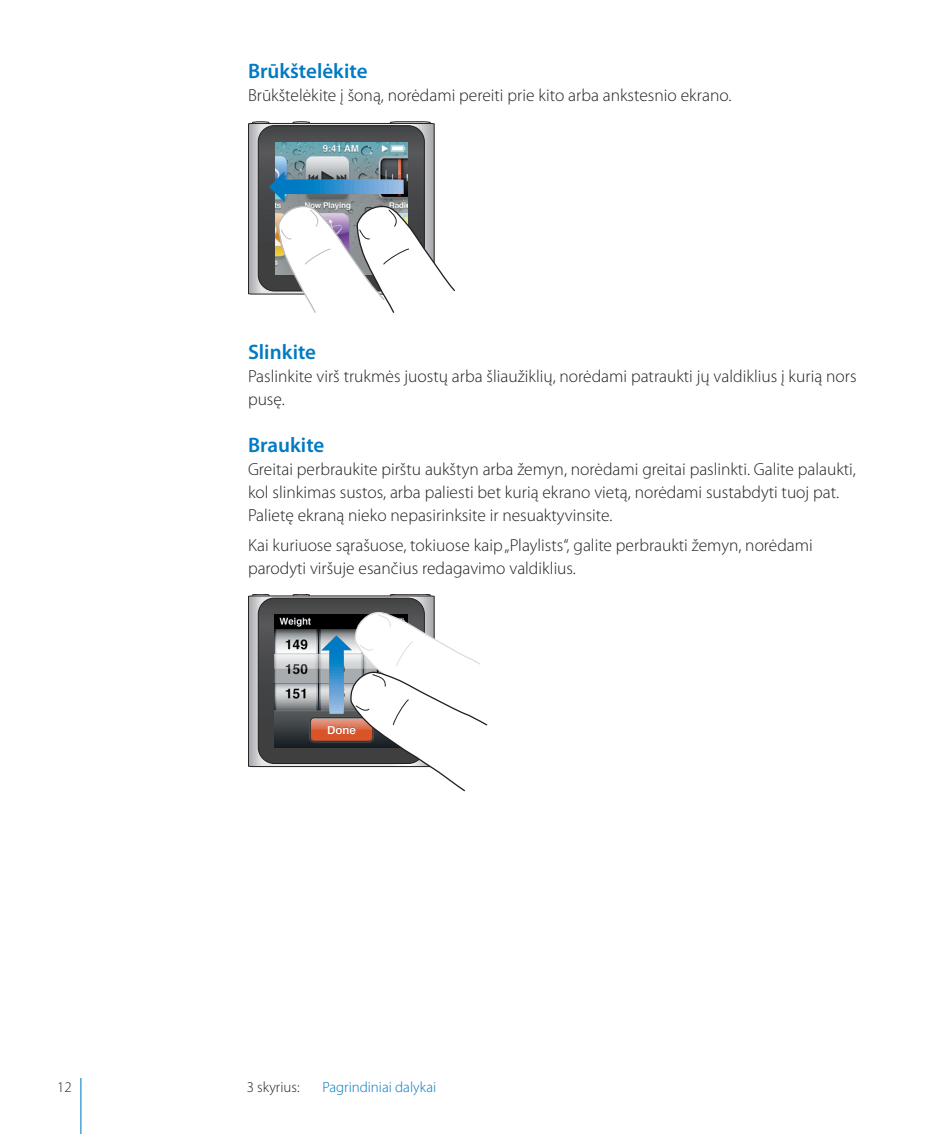
<style>
.page{position:relative;width:945px;height:1134px;background:#fff}
.page>*{position:absolute;margin:0;border:0;box-sizing:border-box;transform-origin:0 0}
.t1{font:600 21px "Myriad Pro";color:#007ac2}
.t2{font:300 17.5px/22.8px "Myriad Pro";color:#231f20}
.t3{font:300 14.88px "Myriad Pro";color:#007ac2}
.t4{font:300 14.88px "Myriad Pro";color:#231f20}
</style>
<div class="page">
<hr style="left:80px;top:1078px;width:1px;height:56px;background:#007ac2">
<svg style="left:248px;top:122px;width:207px;height:191px"></svg>
<svg style="left:248px;top:594px;width:239px;height:197px"></svg>
<p class="t1" style="left:248px;top:59px;width:121px">Brūkštelėkite</p>
<p class="t2" style="left:248px;top:84px;width:485px">Brūkštelėkite į šoną, norėdami pereiti prie kito arba ankstesnio ekrano.</p>
<p class="t1" style="left:248px;top:341px;width:70px">Slinkite</p>
<p class="t2" style="left:248px;top:365px;width:610px">Paslinkite virš trukmės juostų arba šliaužiklių, norėdami patraukti jų valdiklius į kurią nors pusę.</p>
<p class="t1" style="left:248px;top:434px;width:78px">Braukite</p>
<p class="t2" style="left:248px;top:458px;width:609px">Greitai perbraukite pirštu aukštyn arba žemyn, norėdami greitai paslinkti. Galite palaukti, kol slinkimas sustos, arba paliesti bet kurią ekrano vietą, norėdami sustabdyti tuoj pat.<br>Palietę ekraną nieko nepasirinksite ir nesuaktyvinsite.</p>
<p class="t2" style="left:248px;top:534px;width:566px">Kai kuriuose sąrašuose, tokiuose kaip „Playlists“, galite perbraukti žemyn, norėdami parodyti viršuje esančius redagavimo valdiklius.</p>
<p class="t4" style="left:57px;top:1079px;width:16px">12</p>
<p class="t4" style="left:247px;top:1079px;width:54px">3 skyrius:</p>
<p class="t3" style="left:322px;top:1079px;width:115px">Pagrindiniai dalykai</p>
</div>
